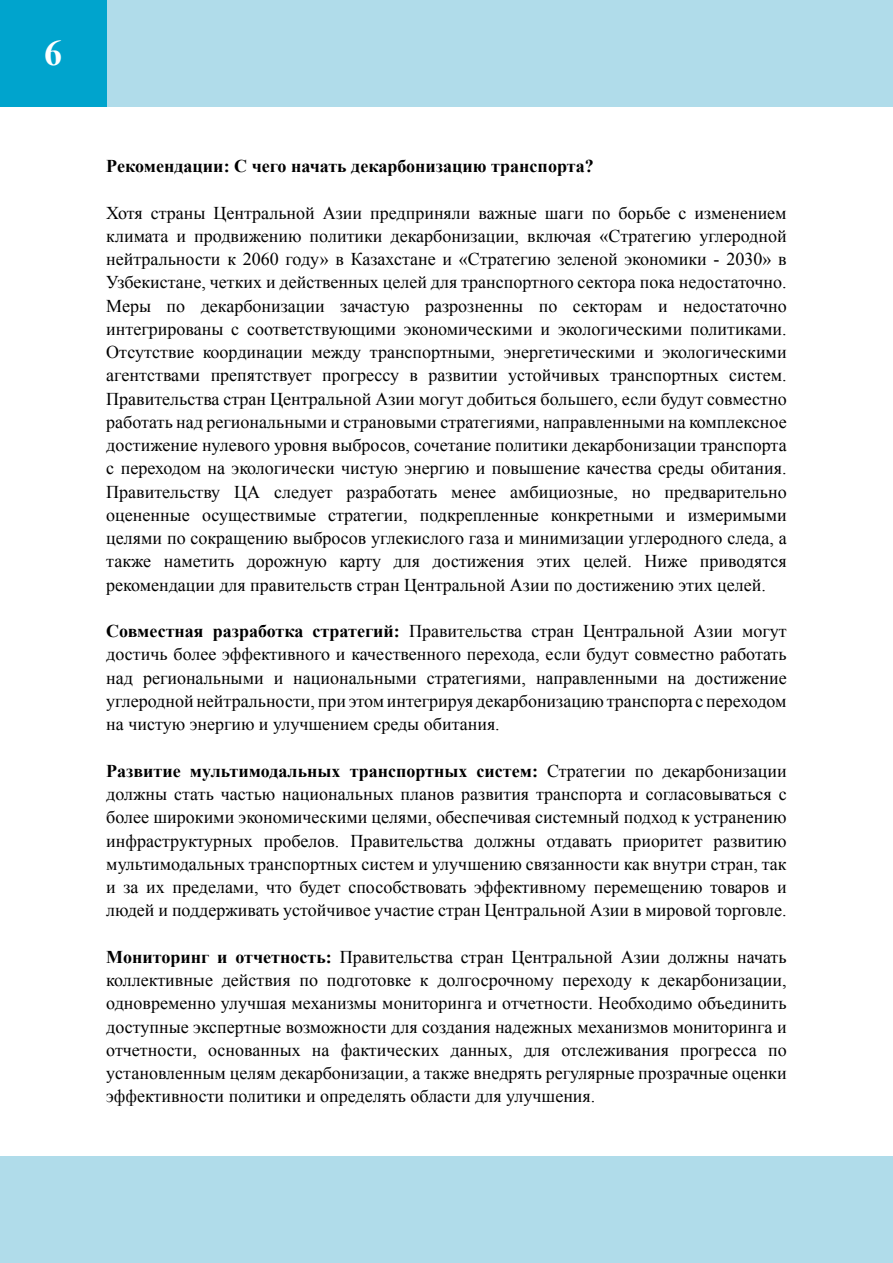
<style>
.page{position:relative;width:893px;height:1263px;background:#fff}
.page>*{position:absolute;margin:0;border:0;box-sizing:border-box;transform-origin:0 0}
.t1{font:700 36px "Times New Roman";color:#fff}
.t2{font:18px/23.2px "Times New Roman";color:#000;text-align:justify}
.t3{font:700 18px "Times New Roman";color:#000}
.s1{font-weight:700}
</style>
<div class="page">
<div style="left:0;top:1157px;width:893px;height:106px;background:#b0dcea"></div>
<div style="left:0;top:0;width:893px;height:106px;background:#b0dcea"></div>
<div style="left:0;top:0;width:106px;height:106px;background:#00a4cd"></div>
<h1 class="t1" style="left:44px;top:28px;width:19px">6</h1>
<p class="t3" style="left:106px;top:154px;width:489px">Рекомендации: С чего начать декарбонизацию транспорта?</p>
<p class="t2" style="left:106px;top:201px;width:682px">Хотя страны Центральной Азии предприняли важные шаги по борьбе с изменением климата и продвижению политики декарбонизации, включая «Стратегию углеродной нейтральности к 2060 году» в Казахстане и «Стратегию зеленой экономики - 2030» в Узбекистане, четких и действенных целей для транспортного сектора пока недостаточно.<br>Меры по декарбонизации зачастую разрозненны по секторам и недостаточно интегрированы с соответствующими экономическими и экологическими политиками.<br>Отсутствие координации между транспортными, энергетическими и экологическими агентствами препятствует прогрессу в развитии устойчивых транспортных систем.<br>Правительства стран Центральной Азии могут добиться большего, если будут совместно работать над региональными и страновыми стратегиями, направленными на комплексное достижение нулевого уровня выбросов, сочетание политики декарбонизации транспорта с переходом на экологически чистую энергию и повышение качества среды обитания.<br>Правительству ЦА следует разработать менее амбициозные, но предварительно оцененные осуществимые стратегии, подкрепленные конкретными и измеримыми целями по сокращению выбросов углекислого газа и минимизации углеродного следа, а также наметить дорожную карту для достижения этих целей. Ниже приводятся рекомендации для правительств стран Центральной Азии по достижению этих целей.</p>
<p class="t2" style="left:106px;top:619px;width:682px"><span class="s1">Совместная разработка стратегий:</span> Правительства стран Центральной Азии могут достичь более эффективного и качественного перехода, если будут совместно работать над региональными и национальными стратегиями, направленными на достижение углеродной нейтральности, при этом интегрируя декарбонизацию транспорта с переходом на чистую энергию и улучшением среды обитания.</p>
<p class="t2" style="left:106px;top:759px;width:682px"><span class="s1">Развитие мультимодальных транспортных систем:</span> Стратегии по декарбонизации должны стать частью национальных планов развития транспорта и согласовываться с более широкими экономическими целями, обеспечивая системный подход к устранению инфраструктурных пробелов. Правительства должны отдавать приоритет развитию мультимодальных транспортных систем и улучшению связанности как внутри стран, так и за их пределами, что будет способствовать эффективному перемещению товаров и людей и поддерживать устойчивое участие стран Центральной Азии в мировой торговле.</p>
<p class="t2" style="left:106px;top:945px;width:682px"><span class="s1">Мониторинг и отчетность:</span> Правительства стран Центральной Азии должны начать коллективные действия по подготовке к долгосрочному переходу к декарбонизации, одновременно улучшая механизмы мониторинга и отчетности. Необходимо объединить доступные экспертные возможности для создания надежных механизмов мониторинга и отчетности, основанных на фактических данных, для отслеживания прогресса по установленным целям декарбонизации, а также внедрять регулярные прозрачные оценки эффективности политики и определять области для улучшения.</p>
</div>
